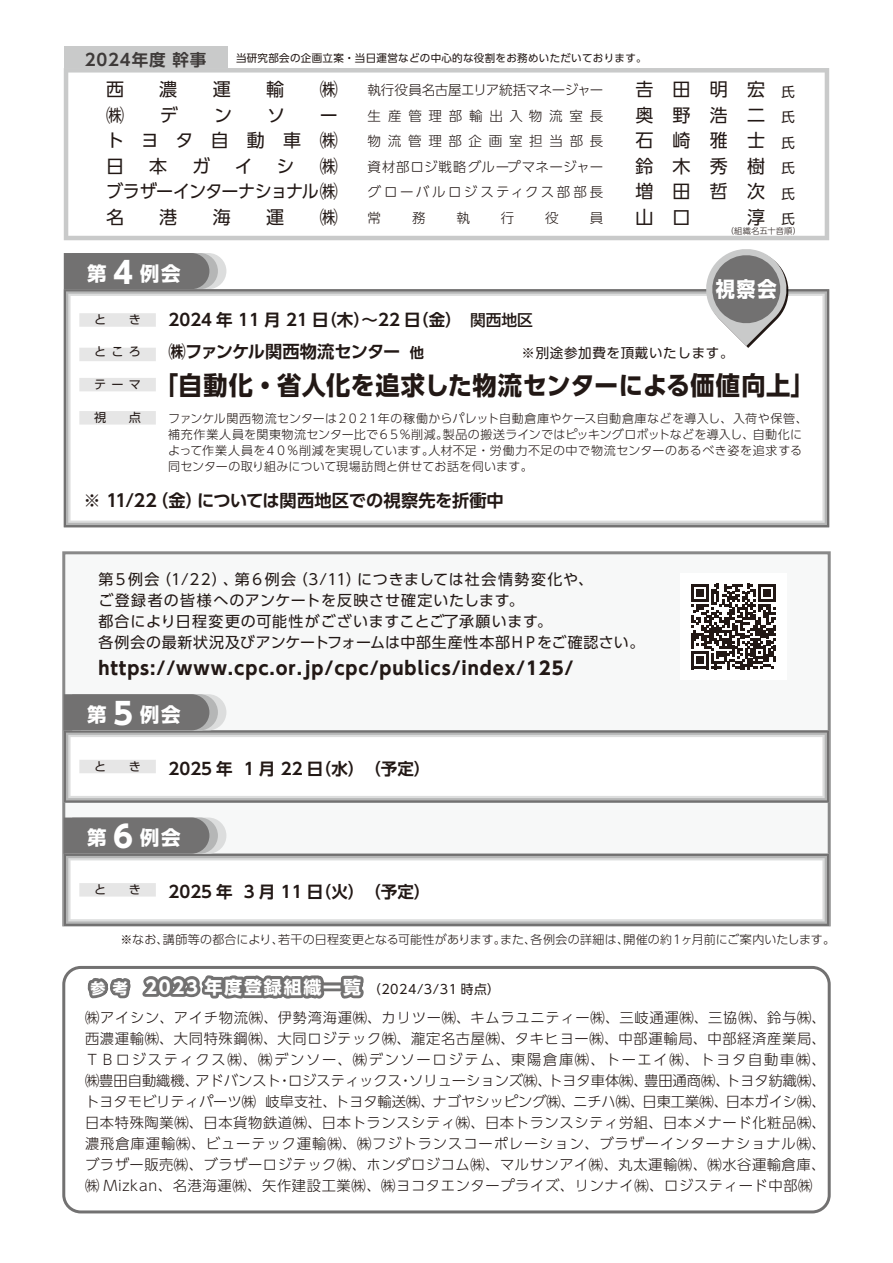
<style>
.page{position:relative;width:893px;height:1263px;background:#fff}
.page>*{position:absolute;margin:0;border:0;box-sizing:border-box;transform-origin:0 0}
.t1{font:700 25.5px "UD Shin Go Pro";letter-spacing:.015em;color:#221815}
.t2{font:700 20.85px "UD Shin Go Pro";color:#fff;scale:.92 1}
.t3{font:700 19.5px "UD Shin Go Pro";color:#fff}
.t4{font:18px/25.5px "UD Shin Go Pro";letter-spacing:1.015em;color:#221815;text-align:justify}
.t5{font:700 18px "UD Shin Go Pro";letter-spacing:.05em;color:#221815}
.t6{font:700 17.25px "UD Shin Go Pro De";letter-spacing:-.015em;color:#221815}
.t7{font:700 17.25px "UD Shin Go Pro De";letter-spacing:-.05em;color:#221815}
.t8{font:700 16.5px "UD Shin Go Pro De";color:#221815}
.t9{font:700 16.5px "UD Shin Go Pro De";letter-spacing:.05em;color:#3e3a39}
.t10{font:15px/21px "UD Shin Go Pro";letter-spacing:.045em;color:#221815}
.t11{font:300 14.25px/21px "UD Shin Go Pro";letter-spacing:.045em;color:#221815;text-align:justify}
.t12{font:300 13.5px/25.5px "UD Shin Go Pro";letter-spacing:.16em;color:#221815;text-align:justify}
.t13{font:13.5px/25.5px "UD Shin Go Pro";letter-spacing:.05em;color:#221815;text-align:justify}
.t14{font:12.75px "UD Shin Go Pro";letter-spacing:.04em;color:#221815}
.t15{font:12.15px "UD Shin Go Pro";color:#221815}
.t16{font:300 12px/15.8px "UD Shin Go Pro";letter-spacing:.02em;color:#221815}
.t17{font:10.5px "UD Shin Go Pro";letter-spacing:.03em;color:#221815}
.t18{font:300 8.25px "UD Shin Go Pro";letter-spacing:.015em;color:#221815}
.s1{font-size:30px}
.s2{font-family:"UD Shin Go Pro";font-weight:500;font-size:15.75px}
.s3{font-size:14.25px}
.s4{font-weight:700;font-size:15px;color:#595757}
.s5{font-weight:700;font-size:18px;color:#595757}
</style>
<div class="page">
<div style="left:62px;top:966px;width:769px;height:247px;border:3px solid #727171;border-radius:17px"></div>
<div style="left:62px;top:551px;width:769px;height:375px;background:#f7f8f8;border:3px solid #898989"></div>
<svg style="left:64px;top:68px;width:765px;height:172px"></svg>
<div style="left:64px;top:47px;width:163px;height:21px;background:#c9caca"></div>
<svg style="left:64px;top:253px;width:162px;height:36px;background:#7e7d7d"></svg>
<svg style="left:64px;top:289px;width:765px;height:238px"></svg>
<svg style="left:64px;top:854px;width:765px;height:72px"></svg>
<svg style="left:64px;top:730px;width:765px;height:73px"></svg>
<svg style="left:64px;top:817px;width:162px;height:37px;background:#7f7e7e"></svg>
<svg style="left:64px;top:694px;width:162px;height:36px;background:#7e7d7d"></svg>
<svg style="left:702px;top:249px;width:88px;height:99px"></svg>
<svg style="left:64px;top:966px;width:264px;height:83px"></svg>
<div style="left:321px;top:982px;width:23px;height:9px;border:6px solid #727171"></div>
<svg style="left:335px;top:966px;width:32px;height:33px"></svg>
<div style="left:680px;top:573px;width:107px;height:107px;background:#fff"></div>
<svg style="left:691px;top:584px;width:85px;height:85px"></svg>
<div style="left:79px;top:378px;width:77px;height:13px;background:#e6e6e6"></div>
<div style="left:79px;top:411px;width:77px;height:14px;background:#e6e6e6"></div>
<div style="left:79px;top:348px;width:77px;height:13px;background:#e6e6e6"></div>
<div style="left:79px;top:313px;width:77px;height:14px;background:#e6e6e6"></div>
<div style="left:79px;top:883px;width:77px;height:13px;background:#e6e6e6"></div>
<div style="left:79px;top:760px;width:77px;height:13px;background:#e6e6e6"></div>
<p class="t9" style="left:85px;top:46px;width:123px">2024年度 幹事</p>
<p class="t17" style="left:236px;top:49px;width:412px">当研究部会の企画立案・当日運営などの中心的な役割をお務めいただいております。</p>
<p class="t4" style="left:106px;top:76px;width:19px">西</p>
<p class="t4" style="left:159px;top:76px;width:19px">濃</p>
<p class="t4" style="left:213px;top:76px;width:19px">運</p>
<p class="t4" style="left:266px;top:76px;width:19px">輸</p>
<p class="t4" style="left:320px;top:76px;width:19px">㈱</p>
<p class="t4" style="left:106px;top:101px;width:19px">㈱</p>
<p class="t4" style="left:160px;top:101px;width:19px">デ</p>
<p class="t4" style="left:214px;top:101px;width:19px">ン</p>
<p class="t4" style="left:267px;top:101px;width:19px">ソ</p>
<p class="t4" style="left:106px;top:101px;width:233px;text-indent:214px">ートヨタ自動車㈱日</p>
<p class="t4" style="left:149px;top:152px;width:19px">本</p>
<p class="t4" style="left:192px;top:152px;width:19px">ガ</p>
<p class="t4" style="left:235px;top:152px;width:20px">イ</p>
<p class="t4" style="left:276px;top:152px;width:19px">シ</p>
<p class="t4" style="left:106px;top:152px;width:233px;text-indent:214px">㈱ブラザーインターナショナル㈱名</p>
<p class="t4" style="left:159px;top:203px;width:19px">港</p>
<p class="t4" style="left:213px;top:203px;width:19px">海</p>
<p class="t4" style="left:266px;top:203px;width:19px">運</p>
<p class="t4" style="left:320px;top:203px;width:19px">㈱</p>
<h3 class="t3" style="left:87px;top:257px;width:95px">第<span class="s1">４</span>例会</h3>
<p class="t12" style="left:368px;top:77px;width:237px">執行役員名古屋エリア統括マネージャー生産管理部輸出入物流室長物流管理部企画室担当部長資材部ロジ戦略グループマネージャーグローバルロジスティクス部部長常</p>
<p class="t12" style="left:412px;top:204px;width:15px">務</p>
<p class="t12" style="left:456px;top:204px;width:15px">執</p>
<p class="t12" style="left:501px;top:204px;width:15px">行</p>
<p class="t12" style="left:545px;top:204px;width:15px">役</p>
<p class="t12" style="left:590px;top:204px;width:15px">員</p>
<p class="t15" style="left:94px;top:310px;width:48px">と 　 き</p>
<p class="t8" style="left:169px;top:306px;width:366px">2024 年 11 月 21 日（木）～22 日（金）　<span class="s2">関西地区</span></p>
<p class="t4" style="left:635px;top:76px;width:131px">吉田明宏奥野浩二石崎雅士鈴木秀樹増田哲次山口　淳</p>
<p class="t13" style="left:781px;top:78px;width:15px">氏氏氏氏氏氏</p>
<p class="t18" style="left:726px;top:224px;width:77px">（組織名五十音順）</p>
<h2 class="t2" style="left:716px;top:272px;width:68px">視察会</h2>
<p class="t15" style="left:94px;top:342px;width:48px">と こ ろ</p>
<p class="t7" style="left:169px;top:337px;width:257px">㈱ファンケル関西物流センター <span class="s3">他</span></p>
<p class="t15" style="left:94px;top:375px;width:48px">テ ー マ</p>
<p class="t15" style="left:94px;top:408px;width:48px">視 　 点</p>
<p class="t13" style="left:522px;top:339px;width:213px">※別途参加費を頂戴いたします。</p>
<h1 class="t1" style="left:153px;top:365px;width:665px">「自動化・省人化を追求した物流センターによる価値向上」</h1>
<p class="t16" style="left:168px;top:410px;width:641px">ファンケル関西物流センターは２０２１年の稼働からパレット自動倉庫やケース自動倉庫などを導入し、入荷や保管、補充作業人員を関東物流センター比で６５％削減。製品の搬送ラインではピッキングロボットなどを導入し、自動化によって作業人員を４０％削減を実現しています。人材不足・労働力不足の中で物流センターのあるべき姿を追求する同センターの取り組みについて現場訪問と併せてお話を伺います。</p>
<p class="t6" style="left:84px;top:486px;width:422px">※ 11/22（金）については関西地区での視察先を折衝中</p>
<p class="t10" style="left:98px;top:568px;width:548px">第５例会（1/22）、第６例会（3/11）につきましては社会情勢変化や、<br>ご登録者の皆様へのアンケートを反映させ確定いたします。<br>都合により日程変更の可能性がございますことご了承願います。<br>各例会の最新状況及びアンケートフォームは中部生産性本部ＨＰをご確認さい。</p>
<p class="t5" style="left:98px;top:653px;width:495px">https://www.cpc.or.jp/cpc/publics/index/125/　</p>
<h3 class="t3" style="left:87px;top:698px;width:95px">第<span class="s1">５</span>例会</h3>
<p class="t15" style="left:94px;top:756px;width:48px">と 　 き</p>
<p class="t8" style="left:169px;top:755px;width:263px">2025 年 1 月 22 日（水）　（予定）</p>
<h3 class="t3" style="left:87px;top:822px;width:95px">第<span class="s1">６</span>例会</h3>
<p class="t15" style="left:94px;top:880px;width:48px">と 　 き</p>
<p class="t8" style="left:169px;top:878px;width:263px">2025 年 3 月 11 日（火）　（予定）</p>
<p class="t16" style="left:121px;top:931px;width:716px">※なお、講師等の都合により、若干の日程変更となる可能性があります。また、各例会の詳細は、開催の約１ヶ月前にご案内いたします。</p>
<p class="t14" style="left:90px;top:979px;width:411px"><span class="s4">参 考　</span><span class="s5">2023 年度登録組織一覧</span>（2024/3/31 時点）</p>
<p class="t11" style="left:85px;top:1007px;width:742px">㈱アイシン、アイチ物流㈱、伊勢湾海運㈱、カリツー㈱、キムラユニティー㈱、三岐通運㈱、三協㈱、鈴与㈱、西濃運輸㈱、大同特殊鋼㈱、大同ロジテック㈱、瀧定名古屋㈱、タキヒヨー㈱、中部運輸局、中部経済産業局、ＴＢロジスティクス㈱、㈱デンソー、㈱デンソーロジテム、東陽倉庫㈱、トーエイ㈱、トヨタ自動車㈱、㈱豊田自動織機、アドバンスト・ロジスティックス・ソリューションズ㈱、トヨタ車体㈱、豊田通商㈱、トヨタ紡織㈱、トヨタモビリティパーツ㈱ 岐阜支社、トヨタ輸送㈱、ナゴヤシッピング㈱、ニチハ㈱、日東工業㈱、日本ガイシ㈱、日本特殊陶業㈱、日本貨物鉄道㈱、日本トランスシティ㈱、日本トランスシティ労組、日本メナード化粧品㈱、濃飛倉庫運輸㈱、ビューテック運輸㈱、㈱フジトランスコーポレーション、ブラザーインターナショナル㈱、ブラザー販売㈱、ブラザーロジテック㈱、ホンダロジコム㈱、マルサンアイ㈱、丸太運輸㈱、㈱水谷運輸倉庫、㈱ Mizkan、名港海運㈱、矢作建設工業㈱、㈱ヨコタエンタープライズ、リンナイ㈱、ロジスティード中部㈱</p>
</div>
